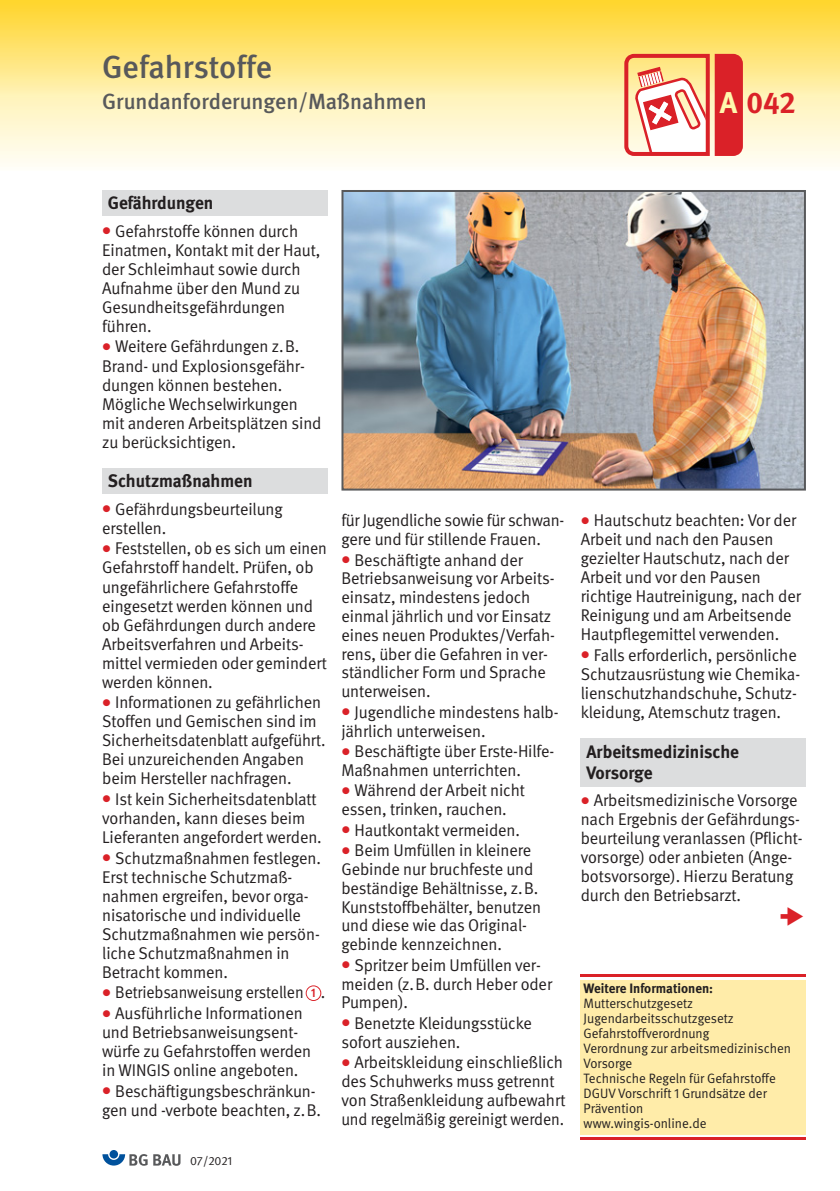
<style>
.page{position:relative;width:840px;height:1191px;background:#fff}
.page>*{position:absolute;margin:0;border:0;box-sizing:border-box;transform-origin:0 0}
.t1{font:500 32px "DGUV Meta";color:#58595b}
.t2{font:700 30px "DGUV Meta";color:#da2128}
.t3{font:500 22px "DGUV Meta";color:#58595b}
.t4{font:700 18px/21px "DGUV Meta";color:#231f20}
.t5{font:17px/19px "DGUV Meta";letter-spacing:-.005em;color:#231f20}
.t6{font:17px/19px "DGUV Meta";letter-spacing:-.005em;color:#231f20;scale:.94 1}
.t7{font:13.6px/15px "DGUV Meta";color:#231f20}
.t8{font:700 13.6px "DGUV Meta";color:#231f20}
.t9{font:700 12.4px "DGUV Meta";color:#da2128;scale:.9 1}
.t10{font:12px "DGUV Meta";letter-spacing:-.005em;color:#231f20}
.s1{color:#fff9ae}
.s2{color:#da2128}
</style>
<div class="page">
<svg style="left:0;top:96px;width:839px;height:70px;background:#fef6d7"></svg>
<img style="left:0;top:0;width:839px;height:96px">
<svg style="left:624px;top:54px;width:78px;height:102px"></svg>
<div style="left:714px;top:54px;width:28px;height:102px;background:#da2128"></div>
<div style="left:102px;top:190px;width:225px;height:25px;background:#dcddde"></div>
<div style="left:580px;top:738px;width:225px;height:48px;background:#dcddde"></div>
<img style="left:344px;top:193px;width:458px;height:294px">
<div style="left:341px;top:190px;width:464px;height:300px;border:2px solid #58595b"></div>
<div style="left:580px;top:980px;width:225px;height:154px;background:#ffeca9"></div>
<hr style="left:580px;top:974px;width:225px;height:3px;background:#da2128">
<hr style="left:580px;top:1137px;width:225px;height:3px;background:#da2128">
<div style="left:109px;top:1150px;width:9px;height:8px;background:#00519c;border-radius:50%"></div>
<svg style="left:102px;top:1154px;width:45px;height:11px"></svg>
<svg style="left:153px;top:1154px;width:27px;height:11px"></svg>
<div style="left:102px;top:468px;width:225px;height:26px;background:#dcddde"></div>
<svg style="left:305px;top:985px;width:16px;height:16px"></svg>
<div style="left:306px;top:986px;width:14px;height:14px;background:#fff;border-radius:50%"></div>
<h1 class="t1" style="left:102px;top:55px;width:171px">Gefahrstoffe</h1>
<p class="t3" style="left:102px;top:93px;width:326px">Grundanforderungen/Maßnahmen</p>
<h2 class="t2" style="left:719px;top:91px;width:78px"><span class="s1">A</span> 042</h2>
<p class="t4" style="left:108px;top:194px;width:107px">Gefährdungen</p>
<p class="t5" style="left:102px;top:223px;width:220px"><span class="s2">●</span> Gefahrstoffe können durch<br>Einatmen, Kontakt mit der Haut, der Schleimhaut sowie durch<br>Aufnahme über den Mund zu<br>Gesundheitsgefährdungen führen.</p>
<p class="t5" style="left:102px;top:338px;width:221px"><span class="s2">●</span> Weitere Gefährdungen z.B.<br>Brand- und Explosionsgefähr&shy;dungen können bestehen.<br>Mögliche Wechselwirkungen mit anderen Arbeitsplätzen sind zu berücksichtigen.</p>
<p class="t4" style="left:108px;top:472px;width:146px">Schutzmaßnahmen</p>
<p class="t5" style="left:102px;top:500px;width:182px"><span class="s2">●</span> Gefährdungsbeurteilung erstellen.</p>
<p class="t6" style="left:102px;top:540px;width:240px"><span class="s2">●</span> Feststellen, ob es sich um einen<br>Gefahrstoff handelt. Prüfen, ob ungefährlichere Gefahrstoffe eingesetzt werden können und ob Gefährdungen durch andere<br>Arbeits verfahren und Arbeits&shy;mittel vermieden oder gemindert werden können.</p>
<p class="t5" style="left:102px;top:694px;width:225px"><span class="s2">●</span> Informationen zu gefährlichen<br>Stoffen und Gemischen sind im<br>Sicherheitsdatenblatt aufgeführt.<br>Bei unzureichenden Angaben beim Hersteller nachfragen.</p>
<p class="t5" style="left:102px;top:791px;width:221px"><span class="s2">●</span> Ist kein Sicherheitsdatenblatt vorhanden, kann dieses beim<br>Lieferanten angefordert werden.</p>
<p class="t5" style="left:102px;top:849px;width:220px"><span class="s2">●</span> Schutzmaßnahmen festlegen.<br>Erst technische Schutzmaß - nahmen ergreifen, bevor orga - nisatorische und individuelle<br>Schutzmaßnahmen wie persön&shy;liche Schutzmaßnahmen in<br>Betracht kommen.</p>
<p class="t6" style="left:102px;top:984px;width:239px"><span class="s2">●</span> Betriebsanweisung erstellen .</p>
<p class="t5" style="left:102px;top:1005px;width:210px"><span class="s2">●</span> Ausführliche Informationen und Betriebsanweisungsent - würfe zu Gefahrstoffen werden in WINGIS online angeboten.</p>
<p class="t5" style="left:102px;top:1082px;width:220px"><span class="s2">●</span> Beschäftigungsbeschränkun&shy;gen und -verbote beachten, z.B.</p>
<p class="t9" style="left:311px;top:988px;width:7px">1</p>
<p class="t10" style="left:190px;top:1156px;width:44px">07/2021</p>
<p class="t5" style="left:341px;top:512px;width:224px">für Jugendliche sowie für schwan - gere und für stillende Frauen.</p>
<p class="t5" style="left:341px;top:551px;width:215px"><span class="s2">●</span> Beschäftigte anhand der<br>Betriebsanweisung vor Arbeits&shy;einsatz, mindestens jedoch einmal jährlich und vor Einsatz eines neuen Produktes/Verfah&shy;rens, über die Gefahren in ver&shy;ständlicher Form und Sprache unterweisen.</p>
<p class="t5" style="left:341px;top:703px;width:218px"><span class="s2">●</span> Jugendliche mindestens halb&shy;jährlich unterweisen.</p>
<p class="t5" style="left:341px;top:743px;width:214px"><span class="s2">●</span> Beschäftigte über Erste-Hilfe-<br>Maßnahmen unterrichten.</p>
<p class="t5" style="left:341px;top:782px;width:185px"><span class="s2">●</span> Während der Arbeit nicht essen, trinken, rauchen.</p>
<p class="t5" style="left:341px;top:821px;width:180px"><span class="s2">●</span> Hautkontakt vermeiden.</p>
<p class="t5" style="left:341px;top:842px;width:201px"><span class="s2">●</span> Beim Umfüllen in kleinere<br>Gebinde nur bruchfeste und beständige Behältnisse, z.B.<br>Kunststoffbehälter, benutzen und diese wie das Original - gebinde kennzeichnen.</p>
<p class="t5" style="left:341px;top:956px;width:212px"><span class="s2">●</span> Spritzer beim Umfüllen ver - meiden (z.B. durch Heber oder<br>Pumpen).</p>
<p class="t5" style="left:341px;top:1014px;width:192px"><span class="s2">●</span> Benetzte Kleidungsstücke sofort ausziehen.</p>
<p class="t5" style="left:341px;top:1054px;width:225px"><span class="s2">●</span> Arbeitskleidung einschließlich des Schuhwerks muss getrennt von Straßenkleidung aufbewahrt und regelmäßig gereinigt werden.</p>
<p class="t5" style="left:580px;top:512px;width:221px"><span class="s2">●</span> Hautschutz beachten: Vor der<br>Arbeit und nach den Pausen gezielter Hautschutz, nach der<br>Arbeit und vor den Pausen richtige Hautreinigung, nach der<br>Reinigung und am Arbeitsende<br>Hautpflegemittel verwenden.</p>
<p class="t5" style="left:580px;top:646px;width:221px"><span class="s2">●</span> Falls erforderlich, persönliche<br>Schutzausrüstung wie Chemika&shy;lienschutzhandschuhe, Schutz&shy;kleidung, Atemschutz tragen.</p>
<p class="t4" style="left:586px;top:742px;width:154px">Arbeitsmedizinische<br>Vorsorge</p>
<p class="t5" style="left:580px;top:792px;width:223px"><span class="s2">●</span> Arbeitsmedizinische Vorsorge nach Ergebnis der Gefährdungs&shy;beurteilung veranlassen (Pflicht&shy;vorsorge) oder anbieten (Ange&shy;botsvorsorge). Hierzu Beratung durch den Betriebsarzt.</p>
<p class="t8" style="left:583px;top:983px;width:131px">Weitere Informationen:</p>
<p class="t7" style="left:583px;top:997px;width:209px">Mutterschutzgesetz<br>Jugendarbeitsschutzgesetz<br>Gefahrstoffverordnung<br>Verordnung zur arbeitsmedizinischen<br>Vorsorge<br>Technische Regeln für Gefahrstoffe<br>DGUV Vorschrift 1 Grundsätze der<br>Prävention<br>www.wingis-online.de</p>
</div>
